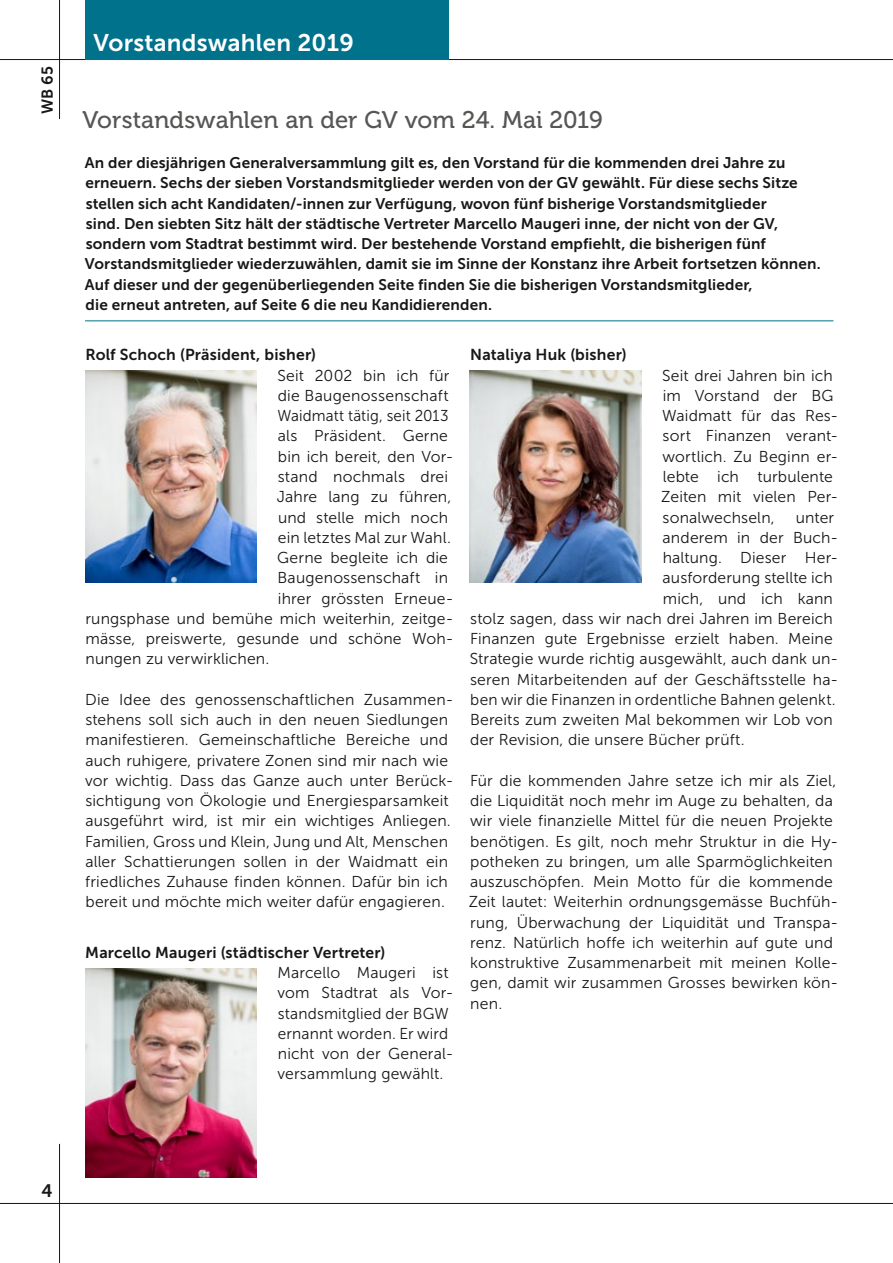
<style>
.page{position:relative;width:893px;height:1263px;background:#fff}
.page>*{position:absolute;margin:0;border:0;box-sizing:border-box;transform-origin:0 0}
.Titel_gross{font:24px "Museo 500";color:#565655}
.Ressort_links{font:24px "Museo Sans 700";letter-spacing:.01em;color:#fff}
.t1{font:18px "Museo Sans 700";color:#181716}
.Grundschrift{font:15.75px/20.2px "Museo Sans 300";letter-spacing:.01em;color:#181716}
.Untertitel{font:15.75px "Museo Sans 700";letter-spacing:.01em;color:#181716}
.Grundschrift-2{font:15.75px "Museo Sans 300";letter-spacing:.01em;color:#181716;scale:.96 1}
.Lead_tuerkis{font:15.3px/20.2px "Museo Sans 700";letter-spacing:.01em;color:#181716}
</style>
<div class="page">
<hr style="left:0;top:59px;width:893px;height:1px;background:#181716">
<hr style="left:0;top:1203px;width:893px;height:1px;background:#181716">
<hr style="left:59px;top:0;width:1px;height:119px;background:#181716">
<hr style="left:59px;top:1144px;width:1px;height:119px;background:#181716">
<hr style="left:85px;top:320px;width:748px;height:1px;background:#00728b">
<div style="left:85px;top:0;width:364px;height:59px;background:#00728b"></div>
<img style="left:85px;top:370px;width:171px;height:213px">
<img style="left:470px;top:370px;width:171px;height:213px">
<img style="left:85px;top:968px;width:171px;height:210px">
<p class="Untertitel" style="left:39px;top:114px;width:50px;rotate:-90deg">WB 65</p>
<p class="Ressort_links" style="left:94px;top:29px;width:262px">Vorstandswahlen 2019</p>
<p class="Titel_gross" style="left:82px;top:106px;width:522px">Vorstandswahlen an der GV vom 24. Mai 2019</p>
<p class="Lead_tuerkis" style="left:85px;top:153px;width:737px">An der diesjährigen Generalversammlung gilt es, den Vorstand für die kommenden drei Jahre zu erneuern. Sechs der sieben Vorstandsmitglieder werden von der GV gewählt. Für diese sechs Sitze stellen sich acht Kandidaten/-innen zur Verfügung, wovon fünf bisherige Vorstandsmitglieder<br>sind. Den siebten Sitz hält der städtische Vertreter Marcello Maugeri inne, der nicht von der GV, sondern vom Stadtrat bestimmt wird. Der bestehende Vorstand empfiehlt, die bisherigen fünf Vorstandsmitglieder wiederzuwählen, damit sie im Sinne der Konstanz ihre Arbeit fortsetzen können.<br>Auf dieser und der gegenüberliegenden Seite finden Sie die bisherigen Vorstandsmitglieder,<br>die erneut antreten, auf Seite 6 die neu Kandidierenden.</p>
<p class="Untertitel" style="left:85px;top:346px;width:232px">Rolf Schoch (Präsident, bisher)</p>
<p class="Grundschrift" style="left:277px;top:365px;width:173px">Seit 2002 bin ich für</p>
<p class="Grundschrift" style="left:278px;top:386px;width:172px">die Baugenossenschaft</p>
<p class="Grundschrift-2" style="left:277px;top:407px;width:180px">Waidmatt tätig, seit 2013</p>
<p class="Grundschrift" style="left:278px;top:426px;width:172px">als Präsident. Gerne</p>
<p class="Grundschrift" style="left:278px;top:446px;width:177px">bin ich bereit, den Vor-</p>
<p class="Grundschrift" style="left:278px;top:467px;width:172px">stand nochmals drei</p>
<p class="Grundschrift" style="left:277px;top:487px;width:176px">Jahre lang zu führen,</p>
<p class="Grundschrift" style="left:278px;top:507px;width:172px">und stelle mich noch</p>
<p class="Grundschrift" style="left:278px;top:527px;width:175px">ein letztes Mal zur Wahl.</p>
<p class="Grundschrift" style="left:277px;top:548px;width:172px">Gerne begleite ich die</p>
<p class="Grundschrift" style="left:278px;top:568px;width:172px">Baugenossenschaft in</p>
<p class="Grundschrift" style="left:278px;top:588px;width:177px">ihrer grössten Erneue-</p>
<p class="Grundschrift" style="left:85px;top:608px;width:369px">rungsphase und bemühe mich weiterhin, zeitge-</p>
<p class="Grundschrift" style="left:85px;top:629px;width:369px">mässe, preiswerte, gesunde und schöne Woh-</p>
<p class="Grundschrift" style="left:85px;top:649px;width:185px">nungen zu verwirklichen.</p>
<p class="Grundschrift" style="left:85px;top:689px;width:370px">Die Idee des genossenschaftlichen Zusammen&shy;stehens soll sich auch in den neuen Siedlungen manifestieren. Gemeinschaftliche Bereiche und auch ruhigere, privatere Zonen sind mir nach wie vor wichtig. Dass das Ganze auch unter Berück&shy;sichtigung von Ökologie und Energiesparsamkeit ausgeführt wird, ist mir ein wichtiges Anliegen.<br>Familien, Gross und Klein, Jung und Alt, Menschen aller Schattierungen sollen in der Waidmatt ein friedliches Zuhause finden können. Dafür bin ich bereit und möchte mich weiter dafür engagieren.</p>
<p class="Untertitel" style="left:85px;top:944px;width:302px">Marcello Maugeri (städtischer Vertreter)</p>
<p class="Grundschrift" style="left:278px;top:963px;width:177px">Marcello Maugeri ist vom Stadtrat als Vor&shy;standsmitglied der BGW ernannt worden. Er wird nicht von der General&shy;versammlung gewählt.</p>
<p class="Untertitel" style="left:470px;top:346px;width:158px">Nataliya Huk (bisher)</p>
<p class="Grundschrift" style="left:661px;top:365px;width:179px">Seit drei Jahren bin ich im Vorstand der BG<br>Waidmatt für das Res&shy;sort Finanzen verant&shy;wortlich. Zu Beginn er&shy;lebte ich turbulente<br>Zeiten mit vielen Per&shy;sonalwechseln,</p>
<p class="Grundschrift" style="left:796px;top:507px;width:40px">unter</p>
<p class="Grundschrift" style="left:663px;top:527px;width:177px">anderem in der Buch-</p>
<p class="Grundschrift" style="left:663px;top:548px;width:177px">haltung. Dieser Her-</p>
<p class="Grundschrift" style="left:663px;top:568px;width:172px">ausforderung stellte ich</p>
<p class="Grundschrift" style="left:663px;top:588px;width:172px">mich, und ich kann</p>
<p class="Grundschrift" style="left:470px;top:608px;width:364px">stolz sagen, dass wir nach drei Jahren im Bereich</p>
<p class="Grundschrift" style="left:470px;top:629px;width:364px">Finanzen gute Ergebnisse erzielt haben. Meine</p>
<p class="Grundschrift" style="left:470px;top:649px;width:370px">Strategie wurde richtig ausgewählt, auch dank un-</p>
<p class="Grundschrift" style="left:470px;top:669px;width:370px">seren Mitarbeitenden auf der Geschäftsstelle ha-</p>
<p class="Grundschrift" style="left:470px;top:689px;width:367px">ben wir die Finanzen in ordentliche Bahnen gelenkt.</p>
<p class="Grundschrift" style="left:470px;top:710px;width:364px">Bereits zum zweiten Mal bekommen wir Lob von</p>
<p class="Grundschrift" style="left:470px;top:730px;width:276px">der Revision, die unsere Bücher prüft.</p>
<p class="Grundschrift" style="left:469px;top:770px;width:371px">Für die kommenden Jahre setze ich mir als Ziel, die Liquidität noch mehr im Auge zu behalten, da wir viele finanzielle Mittel für die neuen Projekte benötigen. Es gilt, noch mehr Struktur in die Hy&shy;potheken zu bringen, um alle Sparmöglichkeiten auszuschöpfen. Mein Motto für die kommende Zeit lautet: Weiterhin ordnungsgemässe Buchfüh&shy;rung, Überwachung der Liquidität und Transpa&shy;renz. Natürlich hoffe ich weiterhin auf gute und konstruktive Zusammenarbeit mit meinen Kolle&shy;gen, damit wir zusammen Grosses bewirken kön&shy;nen.</p>
<p class="t1" style="left:42px;top:1180px;width:13px">4</p>
</div>
